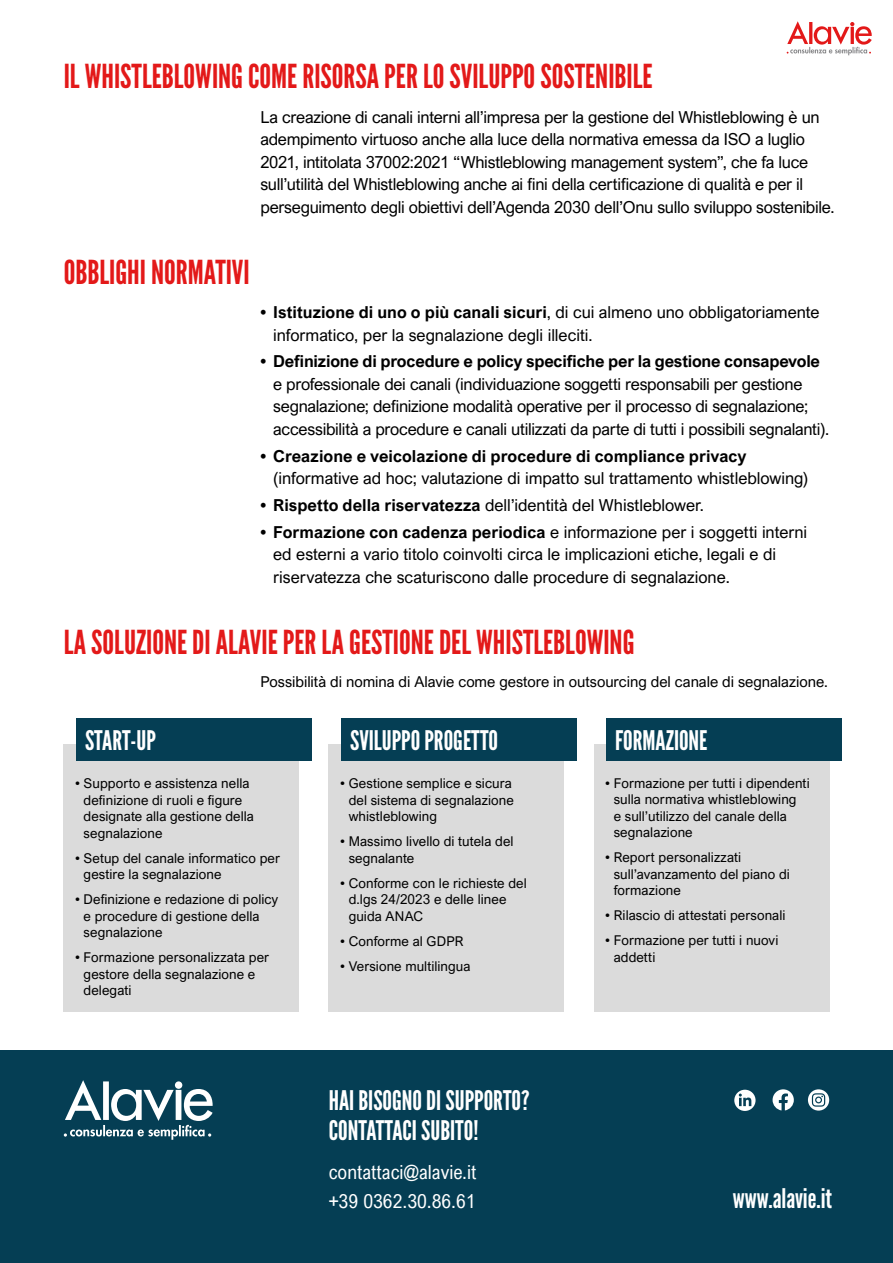
<style>
.page{position:relative;width:893px;height:1263px;background:#fff}
.page>*{position:absolute;margin:0;border:0;box-sizing:border-box;transform-origin:0 0}
.t1{font:33px "League Gothic";color:#e31919}
.t2{font:27px/30px "League Gothic";color:#fff}
.t3{font:19.5px/29.4px "Arial Nova Cond";color:#fff}
.t4{font:16.5px/22.5px "Arial Nova";letter-spacing:-.015em;color:#000}
.t5{font:700 16.5px "Arial Nova";letter-spacing:-.01em;color:#000}
.t6{font:15px "Arial Nova";color:#000}
.t7{font:13.5px/16.5px "Arial Nova";letter-spacing:.005em;color:#000}
.s1{font-weight:700}
</style>
<div class="page">
<div style="left:0;top:1050px;width:893px;height:213px;background:#053e54"></div>
<svg style="left:787px;top:21px;width:85px;height:34px"></svg>
<div style="left:64px;top:744px;width:235px;height:268px;background:#dbdbdb"></div>
<div style="left:329px;top:744px;width:235px;height:268px;background:#dbdbdb"></div>
<div style="left:594px;top:744px;width:235px;height:268px;background:#dbdbdb"></div>
<svg style="left:64px;top:1080px;width:149px;height:60px"></svg>
<div style="left:77px;top:719px;width:235px;height:42px;background:#053e54"></div>
<div style="left:342px;top:719px;width:235px;height:42px;background:#053e54"></div>
<div style="left:607px;top:719px;width:235px;height:42px;background:#053e54"></div>
<svg style="left:734px;top:1090px;width:21px;height:21px"></svg>
<svg style="left:808px;top:1089px;width:21px;height:21px"></svg>
<svg style="left:773px;top:1089px;width:21px;height:21px"></svg>
<h1 class="t1" style="left:64px;top:57px;width:590px">IL WHISTLEBLOWING COME RISORSA PER LO SVILUPPO SOSTENIBILE</h1>
<p class="t4" style="left:260px;top:105px;width:576px">La creazione di canali interni all’impresa per la gestione del Whistleblowing è un adempimento virtuoso anche alla luce della normativa emessa da ISO a luglio 2021, intitolata 37002:2021 “Whistleblowing management system”, che fa luce sull’utilità del Whistleblowing anche ai fini della certificazione di qualità e per il perseguimento degli obiettivi dell’Agenda 2030 dell’Onu sullo sviluppo sostenibile.</p>
<h1 class="t1" style="left:64px;top:252px;width:187px">OBBLIGHI NORMATIVI</h1>
<p class="t4" style="left:273px;top:301px;width:548px;text-indent:-13px"><span class="s1">• Istituzione di uno o più canali sicuri</span>, di cui almeno uno obbligatoriamente informatico, per la segnalazione degli illeciti.</p>
<p class="t5" style="left:260px;top:352px;width:561px">• Definizione di procedure e policy specifiche per la gestione consapevole</p>
<p class="t4" style="left:273px;top:373px;width:557px">e professionale dei canali (individuazione soggetti responsabili per gestione segnalazione; definizione modalità operative per il processo di segnalazione; accessibilità a procedure e canali utilizzati da parte di tutti i possibili segnalanti).</p>
<p class="t5" style="left:260px;top:446px;width:488px">• Creazione e veicolazione di procedure di compliance privacy</p>
<p class="t4" style="left:273px;top:467px;width:537px">(informative ad hoc; valutazione di impatto sul trattamento whistleblowing)</p>
<p class="t4" style="left:260px;top:494px;width:445px"><span class="s1">• Rispetto della riservatezza</span> dell’identità del Whistleblower.</p>
<p class="t4" style="left:273px;top:521px;width:535px;text-indent:-13px"><span class="s1">• Formazione con cadenza periodica</span> e informazione per i soggetti interni ed esterni a vario titolo coinvolti circa le implicazioni etiche, legali e di riservatezza che scaturiscono dalle procedure di segnalazione.</p>
<h1 class="t1" style="left:64px;top:622px;width:572px">LA SOLUZIONE DI ALAVIE PER LA GESTIONE DEL WHISTLEBLOWING</h1>
<p class="t6" style="left:260px;top:673px;width:569px">Possibilità di nomina di Alavie come gestore in outsourcing del canale di segnalazione.</p>
<h2 class="t2" style="left:85px;top:725px;width:72px">START-UP</h2>
<h2 class="t2" style="left:350px;top:725px;width:150px">SVILUPPO PROGETTO</h2>
<h2 class="t2" style="left:615px;top:725px;width:94px">FORMAZIONE</h2>
<p class="t7" style="left:84px;top:775px;width:172px;text-indent:-9px">• Supporto e assistenza nella definizione di ruoli e figure designate alla gestione della segnalazione</p>
<p class="t7" style="left:84px;top:849px;width:198px;text-indent:-9px">• Setup del canale informatico per gestire la segnalazione</p>
<p class="t7" style="left:84px;top:891px;width:196px;text-indent:-9px">• Definizione e redazione di policy e procedure di gestione della segnalazione</p>
<p class="t7" style="left:84px;top:949px;width:187px;text-indent:-9px">• Formazione personalizzata per gestore della segnalazione e delegati</p>
<p class="t7" style="left:349px;top:775px;width:167px;text-indent:-9px">• Gestione semplice e sicura del sistema di segnalazione whistleblowing</p>
<p class="t7" style="left:349px;top:833px;width:166px;text-indent:-9px">• Massimo livello di tutela del segnalante</p>
<p class="t7" style="left:349px;top:874px;width:179px;text-indent:-9px">• Conforme con le richieste del d.lgs 24/2023 e delle linee guida ANAC</p>
<p class="t7" style="left:340px;top:932px;width:125px">• Conforme al GDPR</p>
<p class="t7" style="left:340px;top:957px;width:132px">• Versione multilingua</p>
<h2 class="t2" style="left:329px;top:1085px;width:202px">HAI BISOGNO DI SUPPORTO?<br>CONTATTACI SUBITO!</h2>
<p class="t3" style="left:329px;top:1157px;width:149px">contattaci@alavie.it +39 0362.30.86.61</p>
<p class="t7" style="left:614px;top:775px;width:197px;text-indent:-9px">• Formazione per tutti i dipendenti sulla normativa whistleblowing<br>e sull’utilizzo del canale della segnalazione</p>
<p class="t7" style="left:614px;top:849px;width:178px;text-indent:-9px">• Report personalizzati sull’avanzamento del piano di formazione</p>
<p class="t7" style="left:605px;top:907px;width:182px">• Rilascio di attestati personali</p>
<p class="t7" style="left:614px;top:932px;width:166px;text-indent:-9px">• Formazione per tutti i nuovi addetti</p>
<h2 class="t2" style="left:733px;top:1183px;width:101px">www.alavie.it</h2>
</div>
